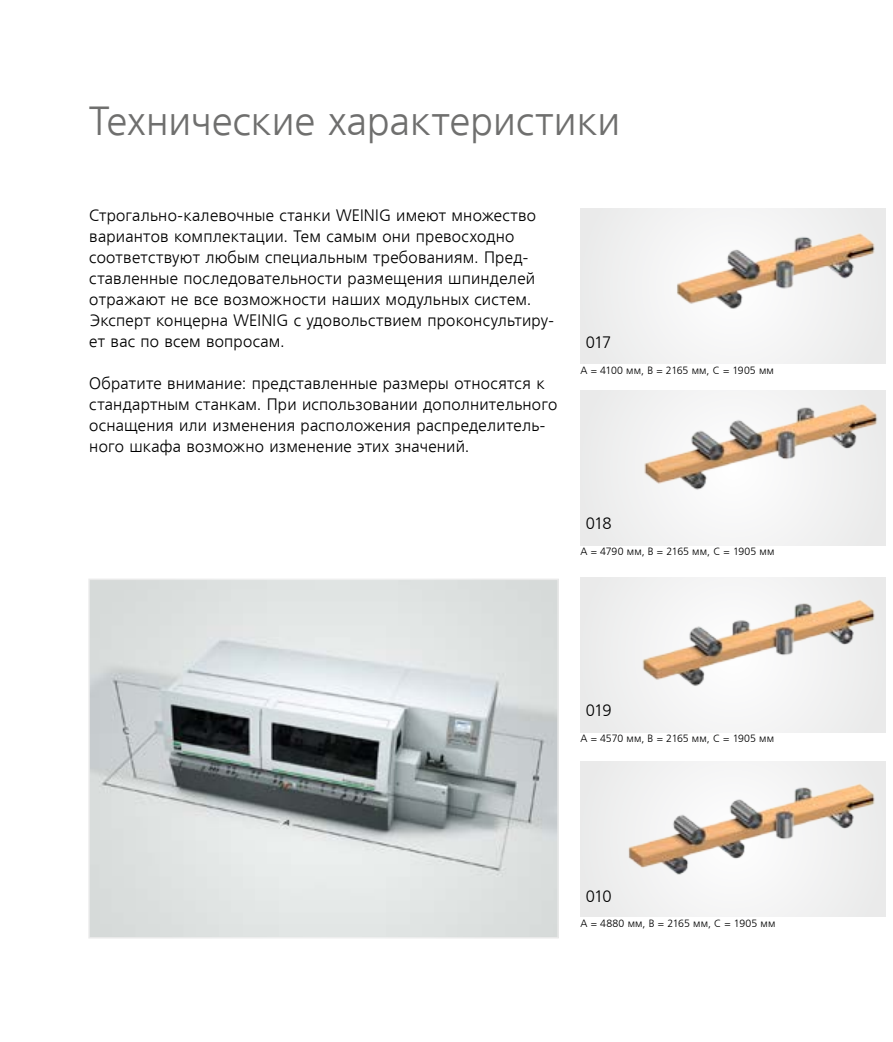
<style>
.page{position:relative;width:893px;height:1042px;background:#fff}
.page>*{position:absolute;margin:0;border:0;box-sizing:border-box;transform-origin:0 0}
.t1{font:300 40.5px "Frutiger LTCYR";letter-spacing:.01em;color:#6f6f6e}
.t2{font:300 16.5px/21px "Frutiger LTCYR";letter-spacing:.015em;color:#000}
.t3{font:300 16.5px "Frutiger LT Com";letter-spacing:-.045em;color:#000}
.t4{font:300 10.5px "Frutiger LTCYR";letter-spacing:.01em;color:#000}
</style>
<div class="page">
<img style="left:91px;top:581px;width:465px;height:354px">
<div style="left:88px;top:578px;width:471px;height:360px;border:2px solid #fff"></div>
<img style="left:580px;top:208px;width:305px;height:156px">
<img style="left:580px;top:390px;width:305px;height:155px">
<img style="left:580px;top:577px;width:305px;height:155px">
<img style="left:580px;top:761px;width:305px;height:155px">
<h1 class="t1" style="left:89px;top:99px;width:532px">Технические характеристики</h1>
<p class="t2" style="left:89px;top:205px;width:466px">Строгально-калевочные станки WEINIG имеют множество вариантов комплектации. Тем самым они превосходно соответствуют любым специальным требованиям. Пред&shy;ставленные последовательности размещения шпинделей отражают не все возможности наших модульных систем.<br>Эксперт концерна WEINIG с удовольствием проконсультиру&shy;ет вас по всем вопросам.</p>
<p class="t2" style="left:89px;top:373px;width:469px">Обратите внимание: представленные размеры относятся к стандартным станкам. При использовании дополнительного оснащения или изменения расположения распределитель&shy;ного шкафа возможно изменение этих значений.</p>
<p class="t3" style="left:586px;top:333px;width:27px">017</p>
<p class="t4" style="left:580px;top:364px;width:195px">A = 4100 мм, B = 2165 мм, C = 1905 мм</p>
<p class="t3" style="left:586px;top:513px;width:27px">018</p>
<p class="t4" style="left:580px;top:546px;width:196px">A = 4790 мм, B = 2165 мм, C = 1905 мм</p>
<p class="t3" style="left:586px;top:700px;width:27px">019</p>
<p class="t4" style="left:580px;top:732px;width:195px">A = 4570 мм, B = 2165 мм, C = 1905 мм</p>
<p class="t3" style="left:586px;top:887px;width:27px">010</p>
<p class="t4" style="left:580px;top:917px;width:196px">A = 4880 мм, B = 2165 мм, C = 1905 мм</p>
</div>
